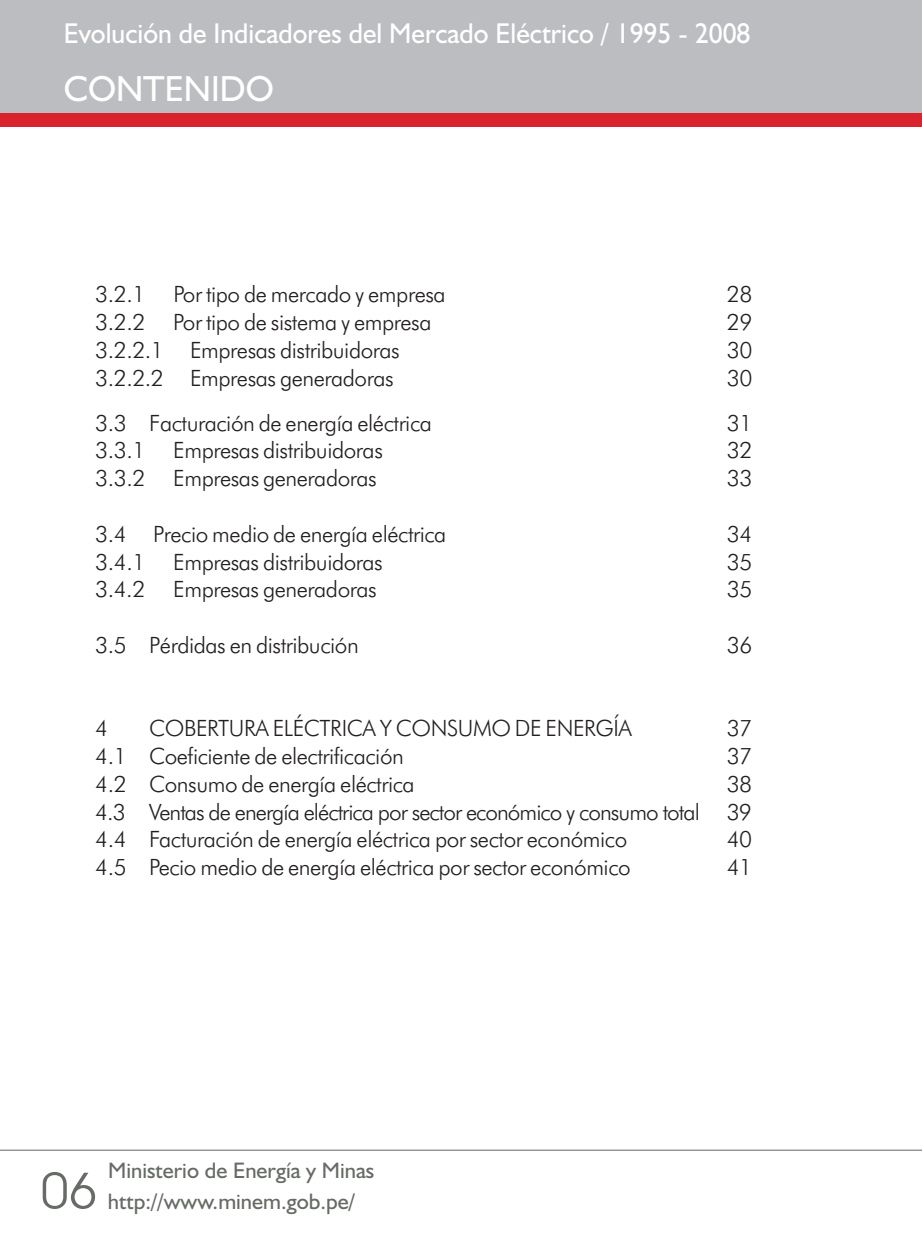
<style>
.page{position:relative;width:922px;height:1241px;background:#fff}
.page>*{position:absolute;margin:0;border:0;box-sizing:border-box;transform-origin:0 0}
.t1{font:50px "Avant Garde IT Cby BT";color:#666b65}
.t2{font:36.5px "Humanist 521 BT";color:#fff;scale:.96 1}
.t3{font:28.75px "Humanist 521 BT";color:#fff;scale:.96 1}
.t4{font:300 22.5px/27.8px "Futura BT";letter-spacing:-.02em;color:#231f20;text-align:justify}
.t5{font:22.5px/31px "Humanist 521 BT";color:#666b65}
</style>
<div class="page">
<div style="left:0;top:0;width:921px;height:127px;background:#bcbdc0"></div>
<hr style="left:921px;top:0;width:1px;height:127px;background:#bcbdc0">
<div style="left:0;top:113px;width:921px;height:14px;background:#d9242d"></div>
<svg style="left:921px;top:113px;width:1px;height:14px"></svg>
<hr style="left:0;top:1149px;width:921px;height:1px;background:#808285">
<p class="t3" style="left:64px;top:21px;width:716px">Evolución de Indicadores del Mercado Eléctrico / 1995 - 2008</p>
<h2 class="t2" style="left:64px;top:73px;width:220px">CONTENIDO</h2>
<p class="t4" style="left:95px;top:282px;width:352px">3.2.1 Por tipo de mercado y empresa</p>
<p class="t4" style="left:726px;top:282px;width:27px">28</p>
<p class="t4" style="left:95px;top:310px;width:337px">3.2.2 Por tipo de sistema y empresa</p>
<p class="t4" style="left:726px;top:310px;width:27px">29</p>
<p class="t4" style="left:95px;top:338px;width:306px">3.2.2.1 Empresas distribuidoras</p>
<p class="t4" style="left:726px;top:338px;width:27px">30</p>
<p class="t4" style="left:95px;top:366px;width:300px">3.2.2.2 Empresas generadoras</p>
<p class="t4" style="left:726px;top:366px;width:27px">30</p>
<p class="t4" style="left:95px;top:410px;width:338px">3.3 Facturación de energía eléctrica</p>
<p class="t4" style="left:726px;top:410px;width:27px">31</p>
<p class="t4" style="left:95px;top:438px;width:289px">3.3.1 Empresas distribuidoras</p>
<p class="t4" style="left:726px;top:438px;width:27px">32</p>
<p class="t4" style="left:95px;top:466px;width:283px">3.3.2 Empresas generadoras</p>
<p class="t4" style="left:726px;top:466px;width:27px">33</p>
<p class="t4" style="left:95px;top:522px;width:352px">3.4 Precio medio de energía eléctrica</p>
<p class="t4" style="left:726px;top:522px;width:27px">34</p>
<p class="t4" style="left:95px;top:549px;width:289px">3.4.1 Empresas distribuidoras</p>
<p class="t4" style="left:726px;top:549px;width:27px">35</p>
<p class="t4" style="left:95px;top:577px;width:283px">3.4.2 Empresas generadoras</p>
<p class="t4" style="left:726px;top:577px;width:27px">35</p>
<p class="t4" style="left:95px;top:633px;width:265px">3.5 Pérdidas en distribución</p>
<p class="t4" style="left:726px;top:633px;width:27px">36</p>
<p class="t4" style="left:95px;top:716px;width:14px">4</p>
<p class="t4" style="left:149px;top:716px;width:484px">COBERTURA ELÉCTRICA Y CONSUMO DE ENERGÍA</p>
<p class="t4" style="left:726px;top:716px;width:27px">37</p>
<p class="t4" style="left:95px;top:744px;width:310px">4.1 Coeficiente de electrificación</p>
<p class="t4" style="left:726px;top:744px;width:27px">37</p>
<p class="t4" style="left:95px;top:772px;width:321px">4.2 Consumo de energía eléctrica</p>
<p class="t4" style="left:95px;top:772px;width:658px;text-indent:631px">38<br>4.3 Ventas de energía eléctrica por sector económico y consumo total 39<br>4.4 Facturación de energía eléctrica por sector económico</p>
<p class="t4" style="left:726px;top:827px;width:27px">40</p>
<p class="t4" style="left:95px;top:855px;width:537px">4.5 Pecio medio de energía eléctrica por sector económico</p>
<p class="t4" style="left:726px;top:855px;width:27px">41</p>
<h1 class="t1" style="left:41px;top:1169px;width:58px">06</h1>
<p class="t5" style="left:108px;top:1156px;width:268px">Ministerio de Energía y Minas http://www.minem.gob.pe/</p>
</div>
